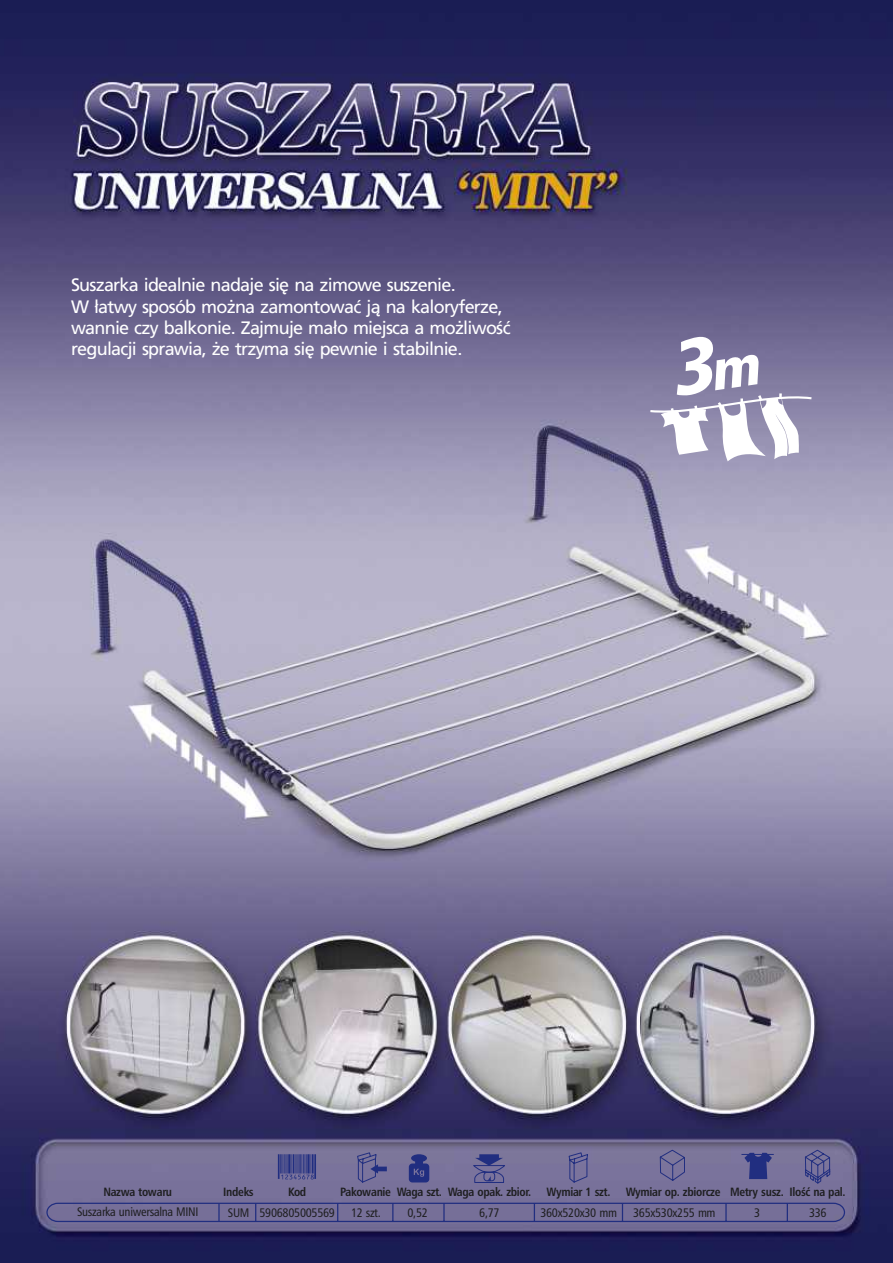
<style>
.page{position:relative;width:893px;height:1263px;background:#fff}
.page>*{position:absolute;margin:0;border:0;box-sizing:border-box;transform-origin:0 0}
.t1{font:18px/21.3px "Frutiger Pl";letter-spacing:-.04em;color:#fff}
.t2{font:12.45px "Humnst 777 Cn EU";letter-spacing:-.025em;color:#1f1f21}
.t3{font:700 12px "Humnst 777 Cn EU";letter-spacing:-.025em;color:#1f1f21}
</style>
<div class="page">
<img style="left:0;top:0;width:893px;height:1263px">
<svg style="left:409px;top:1154px;width:20px;height:28px"></svg>
<svg style="left:471px;top:1154px;width:36px;height:29px"></svg>
<svg style="left:278px;top:1154px;width:38px;height:25px"></svg>
<svg style="left:357px;top:1152px;width:30px;height:32px"></svg>
<svg style="left:568px;top:1149px;width:263px;height:35px;background:#706c98"></svg>
<hr style="left:741px;top:1154px;width:33px;height:1px;background:#212e80">
<svg style="left:46px;top:1202px;width:800px;height:21px;background:#6a6594"></svg>
<svg style="left:648px;top:334px;width:166px;height:129px"></svg>
<p class="t1" style="left:71px;top:275px;width:441px">Suszarka idealnie nadaje się na zimowe suszenie.<br>W łatwy sposób można zamontować ją na kaloryferze, wannie czy balkonie. Zajmuje mało miejsca a możliwość regulacji sprawia, że trzyma się pewnie i stabilnie.</p>
<p class="t3" style="left:103px;top:1187px;width:70px">Nazwa towaru</p>
<p class="t3" style="left:223px;top:1187px;width:32px">Indeks</p>
<p class="t3" style="left:288px;top:1187px;width:20px">Kod</p>
<p class="t3" style="left:340px;top:1187px;width:192px">Pakowanie Waga szt. Waga opak. zbior.</p>
<p class="t3" style="left:547px;top:1187px;width:65px">Wymiar 1 szt.</p>
<p class="t3" style="left:626px;top:1187px;width:221px">Wymiar op. zbiorcze Metry susz. Ilość na pal.</p>
<p class="t2" style="left:77px;top:1207px;width:123px">Suszarka uniwersalna MINI</p>
<p class="t2" style="left:228px;top:1208px;width:109px">SUM 5906805005569</p>
<p class="t2" style="left:351px;top:1208px;width:31px">12 szt.</p>
<p class="t2" style="left:407px;top:1208px;width:22px">0,52</p>
<p class="t2" style="left:479px;top:1208px;width:22px">6,77</p>
<p class="t2" style="left:540px;top:1208px;width:78px">360x520x30 mm</p>
<p class="t2" style="left:633px;top:1208px;width:84px">365x530x255 mm</p>
<p class="t2" style="left:754px;top:1208px;width:8px">3</p>
<p class="t2" style="left:809px;top:1208px;width:19px">336</p>
</div>
